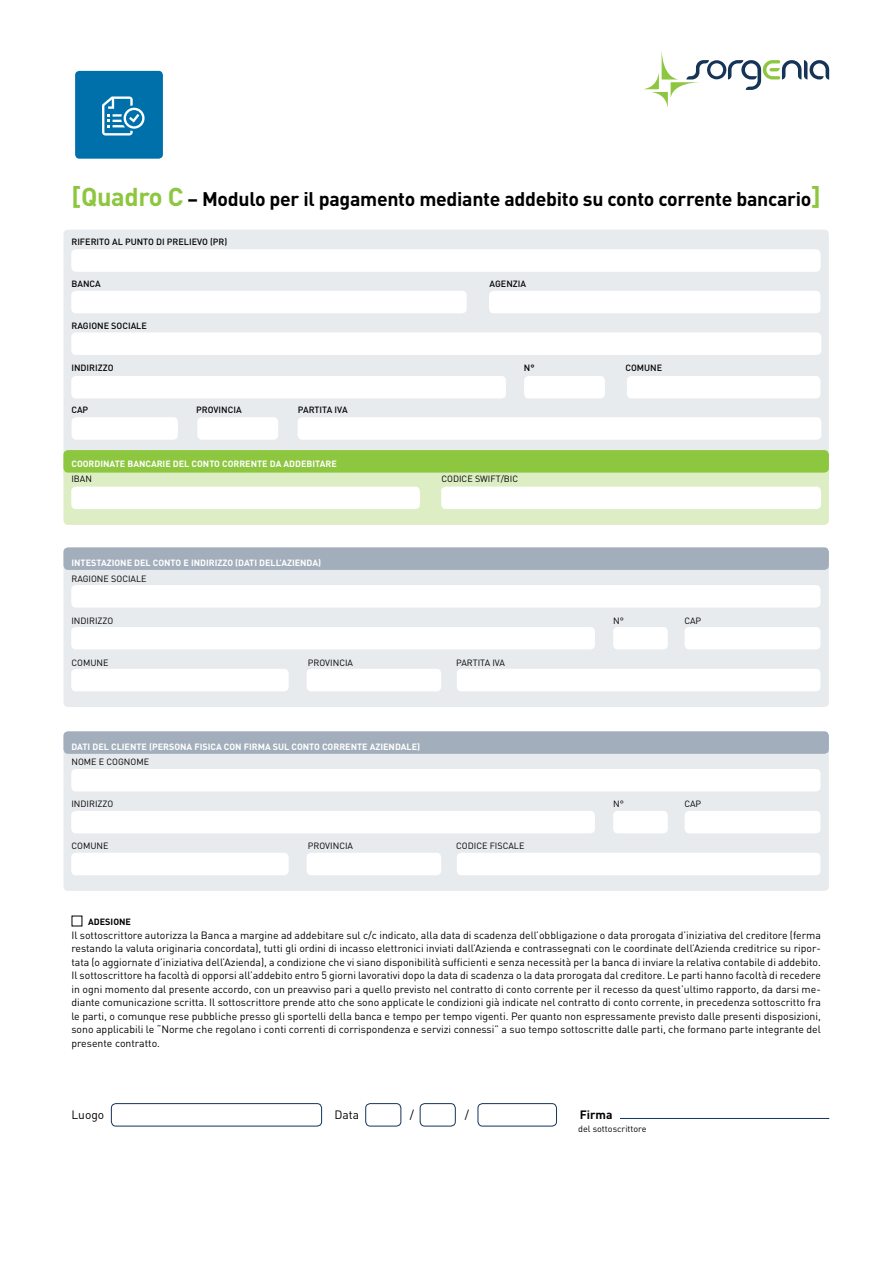
<style>
.page{position:relative;width:893px;height:1263px;background:#fff}
.page>*{position:absolute;margin:0;border:0;box-sizing:border-box;transform-origin:0 0}
.t1{font:700 19.5px "DIN";letter-spacing:-.015em;color:#000}
.t2{font:12px "DIN";color:#000}
.t3{font:700 12px "DIN";color:#000}
.t4{font:10.5px/13.5px "DIN";color:#000;text-align:justify}
.t5{font:700 9px "DIN";color:#fff}
.t6{font:9px "DIN";color:#000}
.t7{font:500 9px "DIN";color:#000}
.t8{font:700 9px "DIN";color:#000}
.s1{font-size:25.5px;color:#8dc63f}
</style>
<div class="page">
<div style="left:63px;top:731px;width:766px;height:160px;background:#e8ebee;border-radius:5px"></div>
<div style="left:63px;top:731px;width:766px;height:23px;background:#a2aebc;border-radius:5px"></div>
<div style="left:63px;top:547px;width:766px;height:160px;background:#e8ebee;border-radius:5px"></div>
<div style="left:63px;top:547px;width:766px;height:23px;background:#a2aebc;border-radius:5px"></div>
<div style="left:63px;top:230px;width:766px;height:249px;background:#e8ebee;border-radius:5px"></div>
<div style="left:63px;top:450px;width:766px;height:75px;background:#ddeec5;border-radius:5px"></div>
<div style="left:63px;top:450px;width:766px;height:23px;background:#8dc63f;border-radius:5px"></div>
<div style="left:71px;top:811px;width:524px;height:22px;background:#fff;border-radius:5px"></div>
<div style="left:71px;top:853px;width:218px;height:22px;background:#fff;border-radius:5px"></div>
<div style="left:71px;top:769px;width:749px;height:22px;background:#fff;border-radius:5px"></div>
<div style="left:613px;top:811px;width:55px;height:22px;background:#fff;border-radius:5px"></div>
<div style="left:685px;top:811px;width:135px;height:22px;background:#fff;border-radius:5px"></div>
<div style="left:307px;top:853px;width:134px;height:22px;background:#fff;border-radius:5px"></div>
<div style="left:457px;top:853px;width:363px;height:22px;background:#fff;border-radius:5px"></div>
<div style="left:71px;top:249px;width:749px;height:23px;background:#fff;border-radius:5px"></div>
<div style="left:71px;top:291px;width:396px;height:22px;background:#fff;border-radius:5px"></div>
<div style="left:71px;top:332px;width:750px;height:23px;background:#fff;border-radius:5px"></div>
<div style="left:71px;top:627px;width:524px;height:22px;background:#fff;border-radius:5px"></div>
<div style="left:71px;top:669px;width:218px;height:22px;background:#fff;border-radius:5px"></div>
<div style="left:489px;top:291px;width:331px;height:22px;background:#fff;border-radius:5px"></div>
<div style="left:71px;top:376px;width:435px;height:22px;background:#fff;border-radius:5px"></div>
<div style="left:298px;top:417px;width:523px;height:23px;background:#fff;border-radius:5px"></div>
<div style="left:71px;top:487px;width:349px;height:22px;background:#fff;border-radius:5px"></div>
<div style="left:441px;top:487px;width:380px;height:22px;background:#fff;border-radius:5px"></div>
<div style="left:71px;top:585px;width:749px;height:22px;background:#fff;border-radius:5px"></div>
<div style="left:524px;top:376px;width:81px;height:22px;background:#fff;border-radius:5px"></div>
<div style="left:627px;top:376px;width:193px;height:22px;background:#fff;border-radius:5px"></div>
<div style="left:613px;top:627px;width:55px;height:22px;background:#fff;border-radius:5px"></div>
<div style="left:685px;top:627px;width:135px;height:22px;background:#fff;border-radius:5px"></div>
<div style="left:307px;top:669px;width:134px;height:22px;background:#fff;border-radius:5px"></div>
<div style="left:457px;top:669px;width:363px;height:22px;background:#fff;border-radius:5px"></div>
<div style="left:111px;top:1103px;width:211px;height:23px;border:1px solid #153458;border-radius:5px"></div>
<div style="left:478px;top:1103px;width:79px;height:23px;border:1px solid #153458;border-radius:5px"></div>
<div style="left:420px;top:1103px;width:36px;height:23px;border:1px solid #153458;border-radius:5px"></div>
<div style="left:365px;top:1103px;width:36px;height:23px;border:1px solid #153458;border-radius:5px"></div>
<hr style="left:620px;top:1118px;width:209px;height:1px;background:#153458">
<div style="left:75px;top:71px;width:88px;height:88px;background:#0070ab;border-radius:4px"></div>
<svg style="left:644px;top:51px;width:185px;height:57px"></svg>
<svg style="left:102px;top:96px;width:43px;height:39px"></svg>
<div style="left:197px;top:417px;width:81px;height:23px;background:#fff;border-radius:5px"></div>
<div style="left:72px;top:417px;width:106px;height:23px;background:#fff;border-radius:5px"></div>
<h1 class="t1" style="left:71px;top:187px;width:751px"><span class="s1">[Quadro C</span> – Modulo per il pagamento mediante addebito su conto corrente bancario<span class="s1">]</span></h1>
<p class="t7" style="left:71px;top:236px;width:157px">RIFERITO AL PUNTO DI PRELIEVO (PR)</p>
<p class="t7" style="left:71px;top:278px;width:31px">BANCA</p>
<p class="t7" style="left:490px;top:278px;width:38px">AGENZIA</p>
<p class="t7" style="left:71px;top:320px;width:77px">RAGIONE SOCIALE</p>
<p class="t7" style="left:71px;top:362px;width:44px">INDIRIZZO</p>
<p class="t7" style="left:524px;top:362px;width:12px">N°</p>
<p class="t7" style="left:625px;top:362px;width:38px">COMUNE</p>
<p class="t7" style="left:71px;top:404px;width:18px">CAP</p>
<p class="t7" style="left:196px;top:404px;width:47px">PROVINCIA</p>
<p class="t7" style="left:298px;top:404px;width:51px">PARTITA IVA</p>
<p class="t5" style="left:71px;top:458px;width:267px">COORDINATE BANCARIE DEL CONTO CORRENTE DA ADDEBITARE</p>
<p class="t6" style="left:71px;top:474px;width:22px">IBAN</p>
<p class="t6" style="left:441px;top:474px;width:78px">CODICE SWIFT/BIC</p>
<p class="t5" style="left:71px;top:557px;width:251px">INTESTAZIONE DEL CONTO E INDIRIZZO (DATI DELL’AZIENDA)</p>
<p class="t6" style="left:71px;top:573px;width:77px">RAGIONE SOCIALE</p>
<p class="t6" style="left:71px;top:615px;width:44px">INDIRIZZO</p>
<p class="t6" style="left:613px;top:615px;width:12px">N°</p>
<p class="t6" style="left:684px;top:615px;width:18px">CAP</p>
<p class="t6" style="left:71px;top:657px;width:39px">COMUNE</p>
<p class="t6" style="left:308px;top:657px;width:47px">PROVINCIA</p>
<p class="t6" style="left:456px;top:657px;width:50px">PARTITA IVA</p>
<p class="t5" style="left:71px;top:740px;width:350px">DATI DEL CLIENTE (PERSONA FISICA CON FIRMA SUL CONTO CORRENTE AZIENDALE)</p>
<p class="t6" style="left:71px;top:756px;width:79px">NOME E COGNOME</p>
<p class="t6" style="left:71px;top:798px;width:44px">INDIRIZZO</p>
<p class="t6" style="left:613px;top:798px;width:12px">N°</p>
<p class="t6" style="left:684px;top:798px;width:18px">CAP</p>
<p class="t6" style="left:71px;top:840px;width:39px">COMUNE</p>
<p class="t6" style="left:308px;top:840px;width:47px">PROVINCIA</p>
<p class="t6" style="left:456px;top:840px;width:70px">CODICE FISCALE</p>
<p class="t8" style="left:88px;top:916px;width:44px">ADESIONE</p>
<p class="t4" style="left:71px;top:928px;width:751px">Il sottoscrittore autorizza la Banca a margine ad addebitare sul c/c indicato, alla data di scadenza dell’obbligazione o data prorogata d’iniziativa del creditore (ferma restando la valuta originaria concordata), tutti gli ordini di incasso elettronici inviati dall’Azienda e contrassegnati con le coordinate dell’Azienda creditrice su ripor&shy;tata (o aggiornate d’iniziativa dell’Azienda), a condizione che vi siano disponibilità sufficienti e senza necessità per la banca di inviare la relativa contabile di addebito.<br>Il sottoscrittore ha facoltà di opporsi all’addebito entro 5 giorni lavorativi dopo la data di scadenza o la data prorogata dal creditore. Le parti hanno facoltà di recedere in ogni momento dal presente accordo, con un preavviso pari a quello previsto nel contratto di conto corrente per il recesso da quest’ultimo rapporto, da darsi me&shy;diante comunicazione scritta. Il sottoscrittore prende atto che sono applicate le condizioni già indicate nel contratto di conto corrente, in precedenza sottoscritto fra le parti, o comunque rese pubbliche presso gli sportelli della banca e tempo per tempo vigenti. Per quanto non espressamente previsto dalle presenti disposizioni, sono applicabili le “Norme che regolano i conti correnti di corrispondenza e servizi connessi” a suo tempo sottoscritte dalle parti, che formano parte integrante del presente contratto.</p>
<p class="t2" style="left:71px;top:1107px;width:34px">Luogo</p>
<p class="t2" style="left:334px;top:1107px;width:26px">Data</p>
<p class="t2" style="left:410px;top:1107px;width:6px">/</p>
<p class="t2" style="left:465px;top:1107px;width:6px">/</p>
<p class="t3" style="left:580px;top:1106px;width:34px">Firma</p>
<p class="t6" style="left:578px;top:1123px;width:70px">del sottoscrittore</p>
</div>
